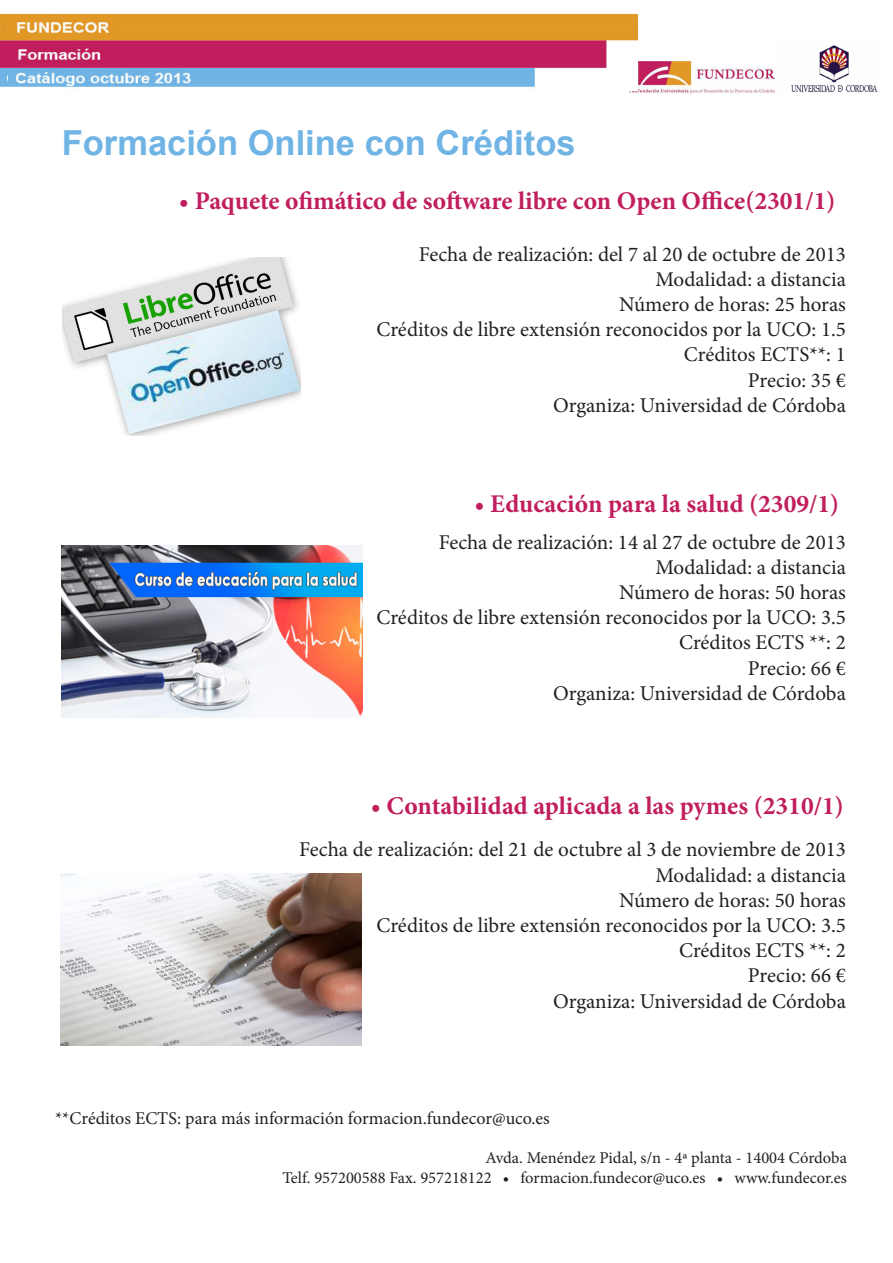
<style>
.page{position:relative;width:893px;height:1263px;background:#fff}
.page>*{position:absolute;margin:0;border:0;box-sizing:border-box;transform-origin:0 0}
.t1{font:700 34.5px "Arial";color:#6fb4e5}
.t2{font:700 25.5px "Minion Pro";color:#c11e5d}
.t3{font:21px "Minion Pro";color:#231f20}
.t4{font:18px "Minion Pro";color:#231f20}
.t5{font:16.5px "Minion Pro";color:#231f20}
</style>
<div class="page">
<img style="left:61px;top:874px;width:300px;height:171px">
<img style="left:63px;top:257px;width:238px;height:179px">
<img style="left:791px;top:45px;width:87px;height:47px">
<img style="left:638px;top:61px;width:137px;height:33px">
<img style="left:9px;top:13px;width:629px;height:74px">
<img style="left:62px;top:546px;width:300px;height:171px">
<p class="t1" style="left:62px;top:119px;width:515px">Formación Online con Créditos</p>
<p class="t2" style="left:179px;top:183px;width:658px">• Paquete ofimático de software libre con Open Office(2301/1)</p>
<p class="t3" style="left:419px;top:240px;width:429px">Fecha de realización: del 7 al 20 de octubre de 2013</p>
<p class="t3" style="left:655px;top:265px;width:192px">Modalidad: a distancia</p>
<p class="t3" style="left:619px;top:290px;width:228px">Número de horas: 25 horas</p>
<p class="t3" style="left:376px;top:315px;width:471px">Créditos de libre extensión reconocidos por la UCO: 1.5</p>
<p class="t3" style="left:684px;top:341px;width:164px">Créditos ECTS**: 1</p>
<p class="t3" style="left:748px;top:366px;width:99px">Precio: 35 €</p>
<p class="t3" style="left:553px;top:391px;width:294px">Organiza: Universidad de Córdoba</p>
<p class="t2" style="left:474px;top:486px;width:366px">• Educación para la salud (2309/1)</p>
<p class="t3" style="left:439px;top:528px;width:409px">Fecha de realización: 14 al 27 de octubre de 2013</p>
<p class="t3" style="left:655px;top:553px;width:192px">Modalidad: a distancia</p>
<p class="t3" style="left:619px;top:578px;width:228px">Número de horas: 50 horas</p>
<p class="t3" style="left:376px;top:603px;width:471px">Créditos de libre extensión reconocidos por la UCO: 3.5</p>
<p class="t3" style="left:679px;top:629px;width:168px">Créditos ECTS **: 2</p>
<p class="t3" style="left:748px;top:654px;width:99px">Precio: 66 €</p>
<p class="t3" style="left:553px;top:679px;width:294px">Organiza: Universidad de Córdoba</p>
<p class="t2" style="left:371px;top:788px;width:474px">• Contabilidad aplicada a las pymes (2310/1)</p>
<p class="t3" style="left:299px;top:836px;width:548px">Fecha de realización: del 21 de octubre al 3 de noviembre de 2013</p>
<p class="t3" style="left:655px;top:861px;width:192px">Modalidad: a distancia</p>
<p class="t3" style="left:619px;top:886px;width:228px">Número de horas: 50 horas</p>
<p class="t3" style="left:376px;top:911px;width:471px">Créditos de libre extensión reconocidos por la UCO: 3.5</p>
<p class="t3" style="left:679px;top:936px;width:168px">Créditos ECTS **: 2</p>
<p class="t3" style="left:748px;top:962px;width:99px">Precio: 66 €</p>
<p class="t3" style="left:553px;top:987px;width:294px">Organiza: Universidad de Córdoba</p>
<p class="t4" style="left:55px;top:1106px;width:496px">**Créditos ECTS: para más información formacion.fundecor@uco.es</p>
<p class="t5" style="left:485px;top:1147px;width:363px">Avda. Menéndez Pidal, s/n - 4ª planta - 14004 Córdoba</p>
<p class="t5" style="left:282px;top:1167px;width:566px">Telf. 957200588 Fax. 957218122 • formacion.fundecor@uco.es • www.fundecor.es</p>
</div>
